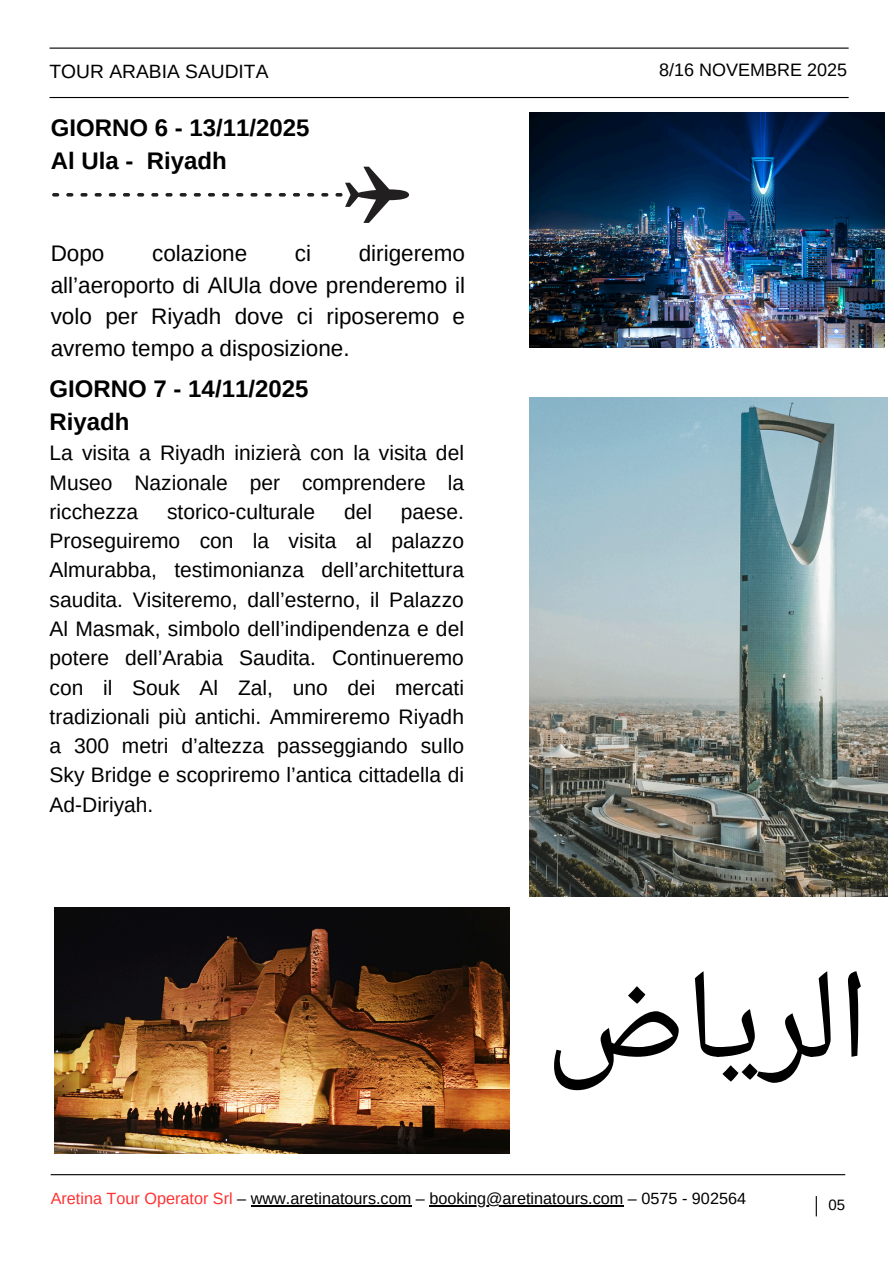
<style>
.page{position:relative;width:894px;height:1264px;background:#fff}
.page>*{position:absolute;margin:0;border:0;box-sizing:border-box;transform-origin:0 0}
.t1{font:127.5px "Noto Naskh Arabic";color:#000}
.t2{font:700 24px/32.7px "Arimo";color:#000}
.t3{font:22.5px/31.5px "Arimo";color:#000;text-align:justify}
.t4{font:21px/29.2px "Arimo";color:#000;text-align:justify}
.t5{font:19.2px "Arimo";color:#000}
.t6{font:18px "Arimo";color:#000}
.t7{font:16.2px "Arimo";color:#000}
.t8{font:15px "Arimo";color:#000}
.s1{color:#ff3131}
</style>
<div class="page">
<hr style="left:51px;top:1174px;width:794px;height:1px;background:#000">
<hr style="left:49px;top:97px;width:799px;height:1px;background:#000">
<hr style="left:49px;top:48px;width:799px;height:1px;background:#000">
<svg style="left:815px;top:1196px;width:1px;height:20px"></svg>
<img style="left:529px;top:397px;width:358px;height:499px">
<img style="left:529px;top:113px;width:355px;height:235px">
<img style="left:55px;top:907px;width:454px;height:246px">
<hr style="left:251px;top:1205px;width:160px;height:1px;background:#000">
<hr style="left:429px;top:1205px;width:194px;height:1px;background:#000">
<svg style="left:52px;top:167px;width:357px;height:56px"></svg>
<h3 class="t5" style="left:49px;top:60px;width:220px">TOUR ARABIA SAUDITA</h3>
<p class="t6" style="left:659px;top:59px;width:189px">8/16 NOVEMBRE 2025</p>
<p class="t2" style="left:51px;top:111px;width:260px">GIORNO 6 - 13/11/2025<br>Al Ula - Riyadh</p>
<h4 class="t3" style="left:51px;top:237px;width:416px;text-indent:308px">dirigeremo all’aeroporto di AlUla dove prenderemo il volo per Riyadh dove ci riposeremo e avremo tempo a disposizione.</h4>
<h4 class="t3" style="left:51px;top:237px;width:55px">Dopo</h4>
<h4 class="t3" style="left:152px;top:237px;width:97px">colazione</h4>
<h4 class="t3" style="left:295px;top:237px;width:18px">ci</h4>
<h5 class="t2" style="left:49px;top:373px;width:260px">GIORNO 7 - 14/11/2025<br>Riyadh</h5>
<h5 class="t4" style="left:49px;top:438px;width:416px">La visita a Riyadh inizierà con la visita del Museo Nazionale per comprendere la ricchezza</h5>
<h5 class="t4" style="left:167px;top:497px;width:150px">storico-culturale</h5>
<h5 class="t4" style="left:344px;top:497px;width:30px">del</h5>
<h5 class="t4" style="left:49px;top:497px;width:416px;text-indent:351px">paese.<br>Proseguiremo con la visita al palazzo Almurabba, testimonianza dell’architettura saudita. Visiteremo, dall’esterno, il Palazzo Al Masmak, simbolo dell’indipendenza e del potere dell’Arabia Saudita. Continueremo con il Souk Al Zal, uno dei mercati tradizionali più antichi. Ammireremo Riyadh a 300 metri d’altezza passeggiando sullo Sky Bridge e scopriremo l’antica cittadella di Ad-Diriyah.</h5>
<p class="t1" style="left:545px;top:938px;width:324px">ض الريا</p>
<p class="t7" style="left:51px;top:1189px;width:696px"><span class="s1">Aretina Tour Operator Srl</span> – www.aretinatours.com – booking@aretinatours.com – 0575 - 902564</p>
<h6 class="t8" style="left:828px;top:1196px;width:18px">05</h6>
</div>
